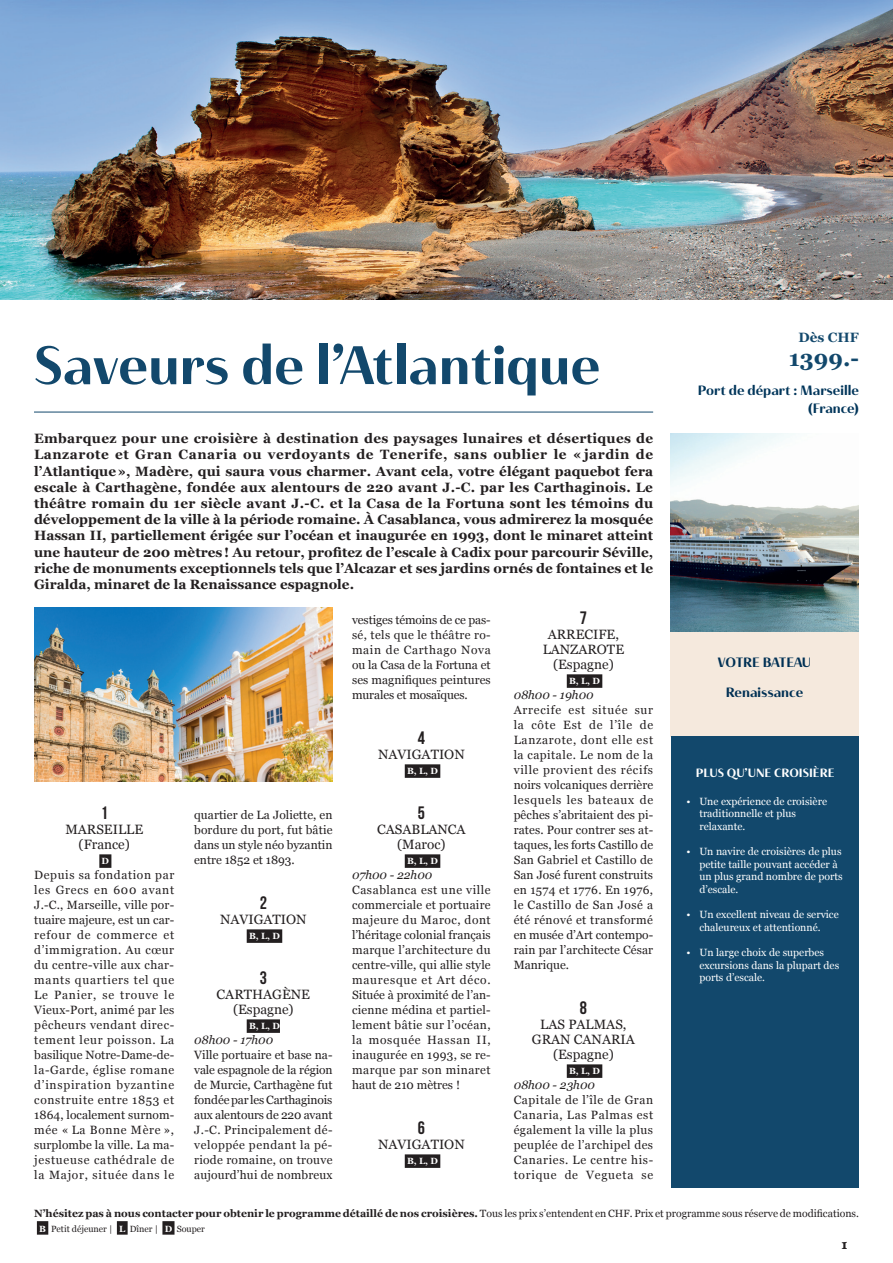
<style>
.page{position:relative;width:893px;height:1263px;background:#fff}
.page>*{position:absolute;margin:0;border:0;box-sizing:border-box;transform-origin:0 0}
.t1{font:54px "Haboro Contrast Nor Bol";color:#12486c}
.t2{font:700 22.5px "Georgia";color:#12486c}
.t3{font:18px "Bebas Neue";color:#231f20}
.t4{font:700 13.5px/16.2px "Georgia";color:#231f20;text-align:justify}
.t5{font:13.5px/15px "Georgia";color:#231f20;text-align:center}
.t6{font:13.5px/18px "Haboro Contrast Nor Bol";color:#00355a;text-align:right}
.t7{font:13.5px "Haboro Contrast Nor Bol";color:#003054}
.t8{font:700 13.5px "Georgia";color:#12486c}
.t9{font:13.05px "Young Serif";color:#231f20}
.t10{font:12px/15px "Georgia";letter-spacing:.015em;color:#231f20;text-align:justify}
.t11{font:italic 12px "Georgia";color:#231f20}
.t12{font:12px "Haboro Contrast Nor Bol";color:#fff}
.t13{font:10.5px/12.6px "Georgia";color:#fff}
.t14{font:700 10.5px "Georgia";color:#231f20}
.t15{font:700 9px "Georgia";color:#fff}
.t16{font:9px "Georgia";color:#231f20}
.s1{font-weight:400}
.s2{font-weight:700;color:#fff}
</style>
<div class="page">
<hr style="left:34px;top:412px;width:619px;height:1px;background:#12486c">
<div style="left:37px;top:1221px;width:11px;height:14px;background:#231f20"></div>
<div style="left:117px;top:1221px;width:11px;height:14px;background:#231f20"></div>
<div style="left:162px;top:1221px;width:13px;height:14px;background:#231f20"></div>
<div style="left:99px;top:854px;width:12px;height:14px;background:#231f20"></div>
<img style="left:0;top:0;width:893px;height:299px">
<img style="left:670px;top:433px;width:189px;height:199px">
<div style="left:670px;top:632px;width:189px;height:104px;background:#f5e9dd"></div>
<div style="left:671px;top:736px;width:188px;height:451px;background:#12486c"></div>
<div style="left:247px;top:929px;width:35px;height:14px;background:#231f20"></div>
<div style="left:247px;top:1019px;width:33px;height:14px;background:#231f20"></div>
<div style="left:405px;top:764px;width:35px;height:14px;background:#231f20"></div>
<div style="left:405px;top:854px;width:35px;height:14px;background:#231f20"></div>
<div style="left:405px;top:1154px;width:35px;height:14px;background:#231f20"></div>
<div style="left:567px;top:674px;width:35px;height:14px;background:#231f20"></div>
<div style="left:567px;top:1064px;width:35px;height:14px;background:#231f20"></div>
<img style="left:34px;top:608px;width:299px;height:174px">
<h1 class="t1" style="left:34px;top:332px;width:568px">Saveurs de l’Atlantique</h1>
<p class="t4" style="left:34px;top:430px;width:621px">Embarquez pour une croisière à destination des paysages lunaires et désertiques de Lanzarote et Gran Canaria ou verdoyants de Tenerife, sans oublier le « jardin de l’Atlantique», Madère, qui saura vous charmer. Avant cela, votre élégant paquebot fera escale à Carthagène, fondée aux alentours de 220 avant J.-C. par les Carthaginois. Le théâtre romain du 1er siècle avant J.-C. et la Casa de la Fortuna sont les témoins du développement de la ville à la période romaine. À Casablanca, vous admirerez la mosquée Hassan II, partiellement érigée sur l’océan et inaugurée en 1993, dont le minaret atteint une hauteur de 200 mètres! Au retour, profitez de l’escale à Cadix pour parcourir Séville, riche de monuments exceptionnels tels que l’Alcazar et ses jardins ornés de fontaines et le Giralda, minaret de la Renaissance espagnole.</p>
<h3 class="t3" style="left:101px;top:803px;width:9px">1</h3>
<p class="t5" style="left:65px;top:821px;width:79px">MARSEILLE (France)</p>
<p class="t15" style="left:102px;top:854px;width:9px">D</p>
<p class="t10" style="left:34px;top:867px;width:141px">Depuis sa fondation par les Grecs en 600 avant J.-C., Marseille, ville por&shy;tuaire majeure, est un car&shy;refour de commerce et d’immigration. Au cœur du centre-ville aux char&shy;mants quartiers tel que Le Panier, se trouve le Vieux-Port, animé par les pêcheurs vendant direc&shy;tement leur poisson. La basilique Notre-Dame-de&shy;la-Garde, église romane d’inspiration byzantine construite entre 1853 et 1864, localement surnom&shy;mée « La Bonne Mère », surplombe la ville. La ma&shy;jestueuse cathédrale de la Major, située dans le</p>
<p class="t10" style="left:194px;top:807px;width:140px">quartier de La Joliette, en bordure du port, fut bâtie dans un style néo byzantin entre 1852 et 1893.</p>
<h3 class="t3" style="left:260px;top:893px;width:8px">2</h3>
<p class="t5" style="left:220px;top:911px;width:88px">NAVIGATION</p>
<p class="t15" style="left:249px;top:929px;width:32px">B, L, D</p>
<h3 class="t3" style="left:260px;top:968px;width:9px">3</h3>
<p class="t5" style="left:217px;top:986px;width:95px">CARTHAGÈNE (Espagne)</p>
<p class="t15" style="left:249px;top:1019px;width:32px">B, L, D</p>
<p class="t11" style="left:194px;top:1031px;width:80px">08h00 - 17h00</p>
<p class="t10" style="left:194px;top:1047px;width:140px">Ville portuaire et base na&shy;vale espagnole de la région de Murcie, Carthagène fut fondée par les Carthaginois aux alentours de 220 avant J.-C. Principalement dé&shy;veloppée pendant la pé&shy;riode romaine, on trouve aujourd’hui de nombreux</p>
<p class="t10" style="left:352px;top:612px;width:140px">vestiges témoins de ce pas&shy;sé, tels que le théâtre ro&shy;main de Carthago Nova ou la Casa de la Fortuna et ses magnifiques peintures murales et mosaïques.</p>
<h3 class="t3" style="left:418px;top:728px;width:9px">4</h3>
<p class="t5" style="left:378px;top:746px;width:88px">NAVIGATION</p>
<p class="t15" style="left:407px;top:764px;width:32px">B, L, D</p>
<h3 class="t3" style="left:418px;top:803px;width:9px">5</h3>
<p class="t5" style="left:377px;top:821px;width:90px">CASABLANCA (Maroc)</p>
<p class="t15" style="left:407px;top:854px;width:32px">B, L, D</p>
<p class="t11" style="left:352px;top:866px;width:82px">07h00 - 22h00</p>
<p class="t10" style="left:352px;top:882px;width:140px">Casablanca est une ville commerciale et portuaire majeure du Maroc, dont l’héritage colonial français marque l’architecture du centre-ville, qui allie style mauresque et Art déco.<br>Située à proximité de l’an&shy;cienne médina et partiel&shy;lement bâtie sur l’océan, la mosquée Hassan II, inaugurée en 1993, se re&shy;marque par son minaret haut de 210 mètres !</p>
<h3 class="t3" style="left:418px;top:1118px;width:9px">6</h3>
<p class="t5" style="left:378px;top:1136px;width:88px">NAVIGATION</p>
<p class="t15" style="left:407px;top:1154px;width:32px">B, L, D</p>
<h3 class="t3" style="left:580px;top:608px;width:9px">7</h3>
<p class="t5" style="left:543px;top:626px;width:83px">ARRECIFE,<br>LANZAROTE (Espagne)</p>
<p class="t15" style="left:569px;top:674px;width:32px">B, L, D</p>
<p class="t11" style="left:514px;top:686px;width:81px">08h00 - 19h00</p>
<p class="t10" style="left:514px;top:702px;width:141px">Arrecife est située sur la côte Est de l’île de Lanzarote, dont elle est la capitale. Le nom de la ville provient des récifs noirs volcaniques derrière lesquels les bateaux de pêches s’abritaient des pi&shy;rates. Pour contrer ses at&shy;taques, les forts Castillo de San Gabriel et Castillo de San José furent construits en 1574 et 1776. En 1976, le Castillo de San José a été rénové et transformé en musée d’Art contempo&shy;rain par l’architecte César Manrique.</p>
<h3 class="t3" style="left:580px;top:998px;width:9px">8</h3>
<p class="t5" style="left:532px;top:1016px;width:104px">LAS PALMAS,<br>GRAN CANARIA (Espagne)</p>
<p class="t15" style="left:569px;top:1064px;width:32px">B, L, D</p>
<p class="t11" style="left:514px;top:1076px;width:83px">08h00 - 23h00</p>
<p class="t10" style="left:514px;top:1092px;width:141px">Capitale de l’île de Gran Canaria, Las Palmas est également la ville la plus peuplée de l’archipel des Canaries. Le centre his&shy;torique de Vegueta se</p>
<p class="t8" style="left:799px;top:327px;width:62px">Dès CHF</p>
<h2 class="t2" style="left:789px;top:341px;width:72px">1399.-</h2>
<p class="t6" style="left:698px;top:381px;width:163px">Port de départ : Marseille (France)</p>
<p class="t7" style="left:718px;top:654px;width:95px">VOTRE BATEAU</p>
<p class="t7" style="left:726px;top:684px;width:79px">Renaissance</p>
<p class="t12" style="left:696px;top:765px;width:140px">PLUS QU’UNE CROISIÈRE</p>
<p class="t13" style="left:699px;top:794px;width:129px;text-indent:-13px">• Une expérience de croisière traditionnelle et plus relaxante.</p>
<p class="t13" style="left:699px;top:845px;width:145px;text-indent:-13px">• Un navire de croisières de plus petite taille pouvant accéder à un plus grand nombre de ports d’escale.</p>
<p class="t13" style="left:687px;top:908px;width:154px;text-align:center">• Un excellent niveau de service chaleureux et attentionné.</p>
<p class="t13" style="left:699px;top:945px;width:141px;text-indent:-13px">• Un large choix de superbes excursions dans la plupart des ports d’escale.</p>
<p class="t14" style="left:34px;top:1205px;width:826px">N’hésitez pas à nous contacter pour obtenir le programme détaillé de nos croisières. <span class="s1">Tous les prix s’entendent en CHF. Prix et programme sous réserve de modifications.</span></p>
<p class="t16" style="left:39px;top:1222px;width:167px"><span class="s2">B</span> Petit déjeuner | <span class="s2">L</span> Dîner | <span class="s2">D</span> Souper</p>
<p class="t9" style="left:842px;top:1235px;width:7px">1</p>
</div>
